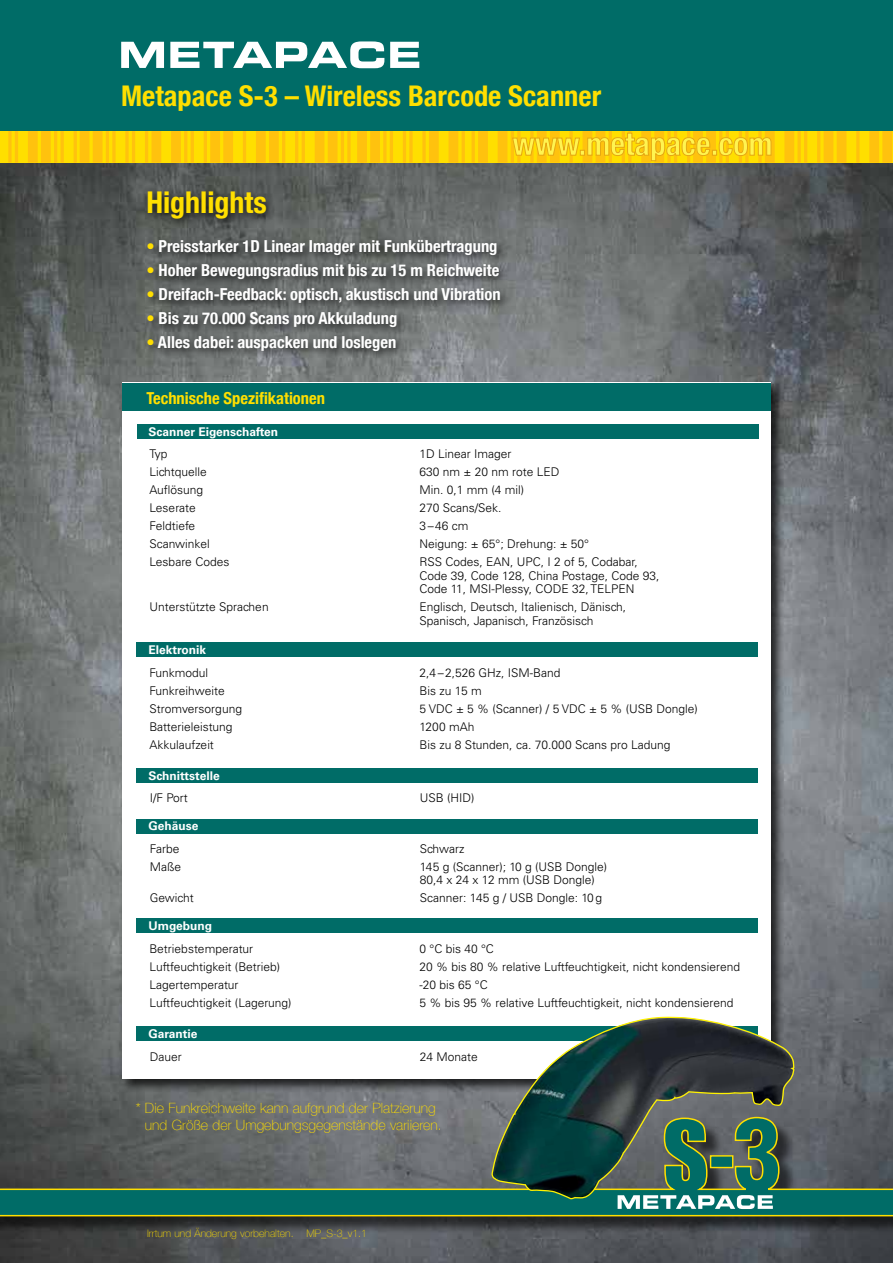
<style>
.page{position:relative;width:893px;height:1263px;background:#fff}
.page>*{position:absolute;margin:0;border:0;box-sizing:border-box;transform-origin:0 0}
.t1{font:700 condensed 31.95px "Helvetica Neue";color:#fff450}
.t2{font:700 condensed 30px "Helvetica Neue";color:#ffdf00}
.t3{font:700 condensed 28.5px "Helvetica Neue";color:#ffdf00}
.t4{font:700 condensed 16.5px "Helvetica Neue";color:#fff}
.t5{font:700 condensed 16.5px "Helvetica Neue";color:#ffdf00}
.t6{font:100 14.1px/17px "Helvetica Neue LT Com";color:#ffdf00}
.t7{font:300 12px/13.5px "Univers LT Std";color:#000}
.t8{font:700 12px "Univers LT Std";color:#fff}
.t9{font:100 10.5px "Helvetica Neue LT Com";color:#ffdf00}
.s1{color:#ffdf00}
</style>
<div class="page">
<img style="left:0;top:163px;width:893px;height:1100px">
<svg style="left:869px;top:130px;width:23px;height:33px"></svg>
<hr style="left:15px;top:0;width:3px;height:163px;background:#ffc20e">
<hr style="left:8px;top:0;width:4px;height:163px;background:#ffc20e">
<div style="left:0;top:0;width:893px;height:130px;background:#006c67"></div>
<div style="left:120px;top:380px;width:665px;height:713px;background:#000;opacity:.75"></div>
<div style="left:122px;top:383px;width:649px;height:696px;background:#fff"></div>
<div style="left:122px;top:383px;width:649px;height:28px;background:#006c67"></div>
<div style="left:143px;top:186px;width:134px;height:44px;background:#000;opacity:.75"></div>
<div style="left:143px;top:235px;width:368px;height:126px;background:#000;opacity:.75"></div>
<svg style="left:28px;top:41px;width:831px;height:122px"></svg>
<div style="left:137px;top:424px;width:622px;height:15px;background:#006c67"></div>
<div style="left:136px;top:642px;width:622px;height:15px;background:#006c67"></div>
<div style="left:136px;top:819px;width:622px;height:14px;background:#006c67"></div>
<div style="left:136px;top:768px;width:622px;height:15px;background:#006c67"></div>
<div style="left:136px;top:918px;width:622px;height:15px;background:#006c67"></div>
<div style="left:0;top:1119px;width:893px;height:116px;background:#000;opacity:.6"></div>
<svg style="left:0;top:966px;width:893px;height:251px"></svg>
<svg style="left:616px;top:1199px;width:157px;height:10px"></svg>
<svg style="left:491px;top:1016px;width:304px;height:183px;background:#456159"></svg>
<h3 class="t3" style="left:121px;top:79px;width:481px">Metapace S-3 – Wireless Barcode Scanner</h3>
<h2 class="t2" style="left:146px;top:184px;width:122px">Highlights</h2>
<h3 class="t4" style="left:146px;top:236px;width:353px"><span class="s1">•</span> Preisstarker 1D Linear Imager mit Funkübertragung</h3>
<h3 class="t4" style="left:146px;top:260px;width:354px"><span class="s1">•</span> Hoher Bewegungsradius mit bis zu 15 m Reichweite</h3>
<h3 class="t4" style="left:146px;top:284px;width:356px"><span class="s1">•</span> Dreifach-Feedback: optisch, akustisch und Vibration</h3>
<h3 class="t4" style="left:146px;top:308px;width:252px"><span class="s1">•</span> Bis zu 70.000 Scans pro Akkuladung</h3>
<h3 class="t4" style="left:146px;top:332px;width:252px"><span class="s1">•</span> Alles dabei: auspacken und loslegen</h3>
<h1 class="t1" style="left:512px;top:124px;width:262px">www.metapace.com</h1>
<h3 class="t5" style="left:146px;top:388px;width:180px">Technische Spezifikationen</h3>
<p class="t8" style="left:148px;top:425px;width:131px">Scanner Eigenschaften</p>
<p class="t7" style="left:150px;top:447px;width:19px">Typ</p>
<p class="t7" style="left:420px;top:447px;width:94px">1D Linear Imager</p>
<p class="t7" style="left:150px;top:465px;width:59px">Lichtquelle</p>
<p class="t7" style="left:420px;top:465px;width:141px">630 nm ± 20 nm rote LED</p>
<p class="t7" style="left:150px;top:483px;width:55px">Auflösung</p>
<p class="t7" style="left:420px;top:483px;width:106px">Min. 0,1 mm (4 mil)</p>
<p class="t7" style="left:150px;top:501px;width:48px">Leserate</p>
<p class="t7" style="left:420px;top:501px;width:84px">270 Scans/Sek.</p>
<p class="t7" style="left:150px;top:519px;width:47px">Feldtiefe</p>
<p class="t7" style="left:420px;top:519px;width:51px">3–46 cm</p>
<p class="t7" style="left:150px;top:537px;width:62px">Scanwinkel</p>
<p class="t7" style="left:420px;top:537px;width:171px">Neigung: ± 65°; Drehung: ± 50°</p>
<p class="t7" style="left:150px;top:555px;width:81px">Lesbare Codes</p>
<p class="t7" style="left:420px;top:555px;width:241px">RSS Codes, EAN, UPC, I 2 of 5, Codabar,<br>Code 39, Code 128, China Postage, Code 93,<br>Code 11, MSI-Plessy, CODE 32, TELPEN</p>
<p class="t7" style="left:150px;top:600px;width:121px">Unterstützte Sprachen</p>
<p class="t7" style="left:420px;top:600px;width:208px">Englisch, Deutsch, Italienisch, Dänisch,<br>Spanisch, Japanisch, Französisch</p>
<p class="t8" style="left:148px;top:643px;width:59px">Elektronik</p>
<p class="t7" style="left:150px;top:665px;width:60px">Funkmodul</p>
<p class="t7" style="left:420px;top:665px;width:142px">2,4–2,526 GHz, ISM-Band</p>
<p class="t7" style="left:150px;top:683px;width:77px">Funkreihweite</p>
<p class="t7" style="left:420px;top:683px;width:64px">Bis zu 15 m</p>
<p class="t7" style="left:150px;top:701px;width:94px">Stromversorgung</p>
<p class="t7" style="left:420px;top:701px;width:280px">5 VDC ± 5 % (Scanner) / 5 VDC ± 5 % (USB Dongle)</p>
<p class="t7" style="left:150px;top:719px;width:84px">Batterieleistung</p>
<p class="t7" style="left:420px;top:719px;width:57px">1200 mAh</p>
<p class="t7" style="left:150px;top:737px;width:66px">Akkulaufzeit</p>
<p class="t7" style="left:420px;top:737px;width:252px">Bis zu 8 Stunden, ca. 70.000 Scans pro Ladung</p>
<p class="t8" style="left:148px;top:768px;width:73px">Schnittstelle</p>
<p class="t7" style="left:150px;top:791px;width:40px">I/F Port</p>
<p class="t7" style="left:420px;top:791px;width:56px">USB (HID)</p>
<p class="t8" style="left:148px;top:819px;width:52px">Gehäuse</p>
<p class="t7" style="left:150px;top:842px;width:31px">Farbe</p>
<p class="t7" style="left:420px;top:842px;width:46px">Schwarz</p>
<p class="t7" style="left:150px;top:860px;width:33px">Maße</p>
<p class="t7" style="left:420px;top:860px;width:189px">145 g (Scanner); 10 g (USB Dongle)<br>80,4 x 24 x 12 mm (USB Dongle)</p>
<p class="t7" style="left:150px;top:891px;width:45px">Gewicht</p>
<p class="t7" style="left:420px;top:891px;width:184px">Scanner: 145 g / USB Dongle: 10g</p>
<p class="t8" style="left:148px;top:919px;width:65px">Umgebung</p>
<p class="t7" style="left:150px;top:942px;width:105px">Betriebstemperatur</p>
<p class="t7" style="left:420px;top:942px;width:76px">0 °C bis 40 °C</p>
<p class="t7" style="left:150px;top:960px;width:132px">Luftfeuchtigkeit (Betrieb)</p>
<p class="t7" style="left:420px;top:960px;width:322px">20 % bis 80 % relative Luftfeuchtigkeit, nicht kondensierend</p>
<p class="t7" style="left:150px;top:978px;width:91px">Lagertemperatur</p>
<p class="t7" style="left:420px;top:978px;width:70px">-20 bis 65 °C</p>
<p class="t7" style="left:150px;top:996px;width:143px">Luftfeuchtigkeit (Lagerung)</p>
<p class="t7" style="left:420px;top:996px;width:315px">5 % bis 95 % relative Luftfeuchtigkeit, nicht kondensierend</p>
<p class="t8" style="left:148px;top:1027px;width:51px">Garantie</p>
<p class="t7" style="left:150px;top:1049px;width:34px">Dauer</p>
<p class="t7" style="left:420px;top:1049px;width:60px">24 Monate</p>
<p class="t6" style="left:145px;top:1099px;width:298px;text-indent:-9px">* Die Funkreichweite kann aufgrund der Platzierung und Größe der Umgebungsgegenstände variieren.</p>
<p class="t9" style="left:147px;top:1227px;width:221px">Irrtum und Änderung vorbehalten. MP_S-3_v1.1</p>
</div>
